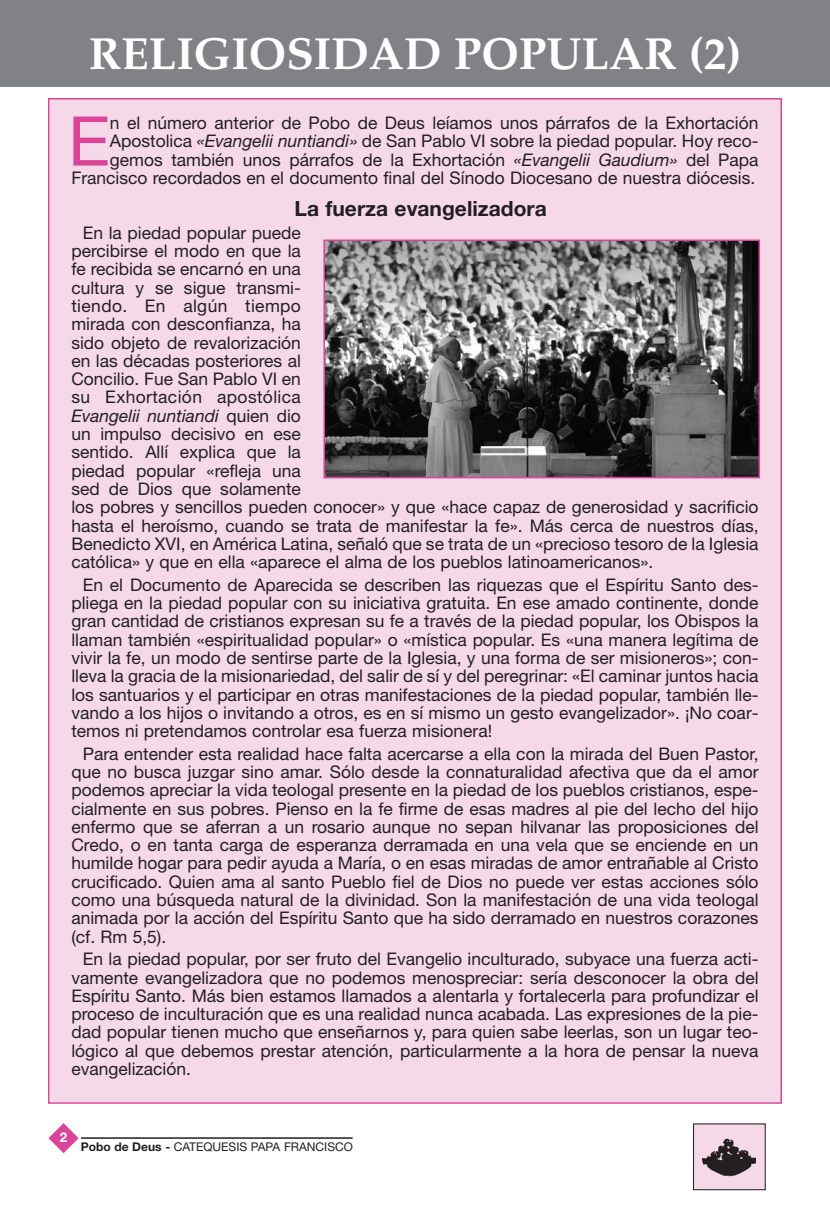
<style>
.page{position:relative;width:830px;height:1212px;background:#fff}
.page>*{position:absolute;margin:0;border:0;box-sizing:border-box;transform-origin:0 0}
.t1{font:68.7px "Helvetica Neue";color:#da4599}
.t2{font:700 45px "Palatino";color:#fff}
.t3{font:700 21px "Helvetica Neue";color:#231f20}
.t4{font:17.4px/18.3px "Helvetica Neue";color:#231f20;text-align:justify}
.t5{font:700 13.5px "Helvetica Neue";color:#fff}
.t6{font:12px "Helvetica Neue";color:#231f20}
.s1{font-style:italic}
.s2{font-weight:700}
</style>
<div class="page">
<div style="left:0;top:0;width:829px;height:86px;background:#808285"></div>
<div style="left:49px;top:100px;width:731px;height:1002px;background:#f5d9e8"></div>
<svg style="left:48px;top:1123px;width:31px;height:30px"></svg>
<hr style="left:81px;top:1137px;width:271px;height:2px;background:#231f20">
<img style="left:694px;top:1125px;width:69px;height:63px">
<div style="left:692px;top:1123px;width:73px;height:67px;border:1px solid #231f20"></div>
<img style="left:326px;top:242px;width:430px;height:233px">
<div style="left:323px;top:239px;width:436px;height:239px;border:2px solid #da4599"></div>
<h2 class="t2" style="left:89px;top:36px;width:654px">RELIGIOSIDAD POPULAR (2)</h2>
<p class="t4" style="left:71px;top:115px;width:688px;text-align:right">n el número anterior de Pobo de Deus leíamos unos párrafos de la Exhortación Apostolica <span class="s1">«Evangelii nuntiandi»</span> de San Pablo VI sobre la piedad popular. Hoy reco&shy;gemos también unos párrafos de la Exhortación <span class="s1">«Evangelii Gaudium»</span> del Papa Francisco recordados en el documento final del Sínodo Diocesano de nuestra diócesis.</p>
<p class="t3" style="left:294px;top:201px;width:253px">La fuerza evangelizadora</p>
<p class="t4" style="left:71px;top:225px;width:688px;text-align:left;text-indent:11px">En la piedad popular puede<br>percibirse el modo en que la<br>fe recibida se encarnó en una<br>cultura y se sigue transmi-<br>tiendo. En algún tiempo<br>mirada con desconfianza, ha<br>sido objeto de revalorización<br>en las décadas posteriores al<br>Concilio. Fue San Pablo VI en<br>su Exhortación apostólica<br><span class="s1">Evangelii nuntiandi</span> quien dio<br>un impulso decisivo en ese<br>sentido. Allí explica que la<br>piedad popular «refleja una<br>sed de Dios que solamente<br>los pobres y sencillos pueden conocer» y que «hace capaz de generosidad y sacrificio hasta el heroísmo, cuando se trata de manifestar la fe». Más cerca de nuestros días, Benedicto XVI, en América Latina, señaló que se trata de un «precioso tesoro de la Iglesia católica» y que en ella «aparece el alma de los pueblos latinoamericanos».</p>
<p class="t4" style="left:71px;top:577px;width:688px;text-indent:11px">En el Documento de Aparecida se describen las riquezas que el Espíritu Santo des&shy;pliega en la piedad popular con su iniciativa gratuita. En ese amado continente, donde gran cantidad de cristianos expresan su fe a través de la piedad popular, los Obispos la llaman también «espiritualidad popular» o «mística popular. Es «una manera legítima de vivir la fe, un modo de sentirse parte de la Iglesia, y una forma de ser misioneros»; con&shy;lleva la gracia de la misionariedad, del salir de sí y del peregrinar: «El caminar juntos hacia los santuarios y el participar en otras manifestaciones de la piedad popular, también lle&shy;vando a los hijos o invitando a otros, es en sí mismo un gesto evangelizador». ¡No coar&shy;temos ni pretendamos controlar esa fuerza misionera!</p>
<p class="t4" style="left:71px;top:746px;width:688px;text-indent:11px">Para entender esta realidad hace falta acercarse a ella con la mirada del Buen Pastor, que no busca juzgar sino amar. Sólo desde la connaturalidad afectiva que da el amor podemos apreciar la vida teologal presente en la piedad de los pueblos cristianos, espe&shy;cialmente en sus pobres. Pienso en la fe firme de esas madres al pie del lecho del hijo enfermo que se aferran a un rosario aunque no sepan hilvanar las proposiciones del Credo, o en tanta carga de esperanza derramada en una vela que se enciende en un humilde hogar para pedir ayuda a María, o en esas miradas de amor entrañable al Cristo crucificado. Quien ama al santo Pueblo fiel de Dios no puede ver estas acciones sólo como una búsqueda natural de la divinidad. Son la manifestación de una vida teologal animada por la acción del Espíritu Santo que ha sido derramado en nuestros corazones (cf. Rm 5,5).</p>
<p class="t4" style="left:71px;top:951px;width:688px;text-indent:11px">En la piedad popular, por ser fruto del Evangelio inculturado, subyace una fuerza acti&shy;vamente evangelizadora que no podemos menospreciar: sería desconocer la obra del Espíritu Santo. Más bien estamos llamados a alentarla y fortalecerla para profundizar el proceso de inculturación que es una realidad nunca acabada. Las expresiones de la pie&shy;dad popular tienen mucho que enseñarnos y, para quien sabe leerlas, son un lugar teo&shy;lógico al que debemos prestar atención, particularmente a la hora de pensar la nueva evangelización.</p>
<h1 class="t1" style="left:68px;top:116px;width:43px">E</h1>
<p class="t5" style="left:60px;top:1133px;width:9px">2</p>
<p class="t6" style="left:81px;top:1142px;width:273px"><span class="s2">Pobo de Deus -</span> CATEQUESIS PAPA FRANCISCO</p>
</div>
